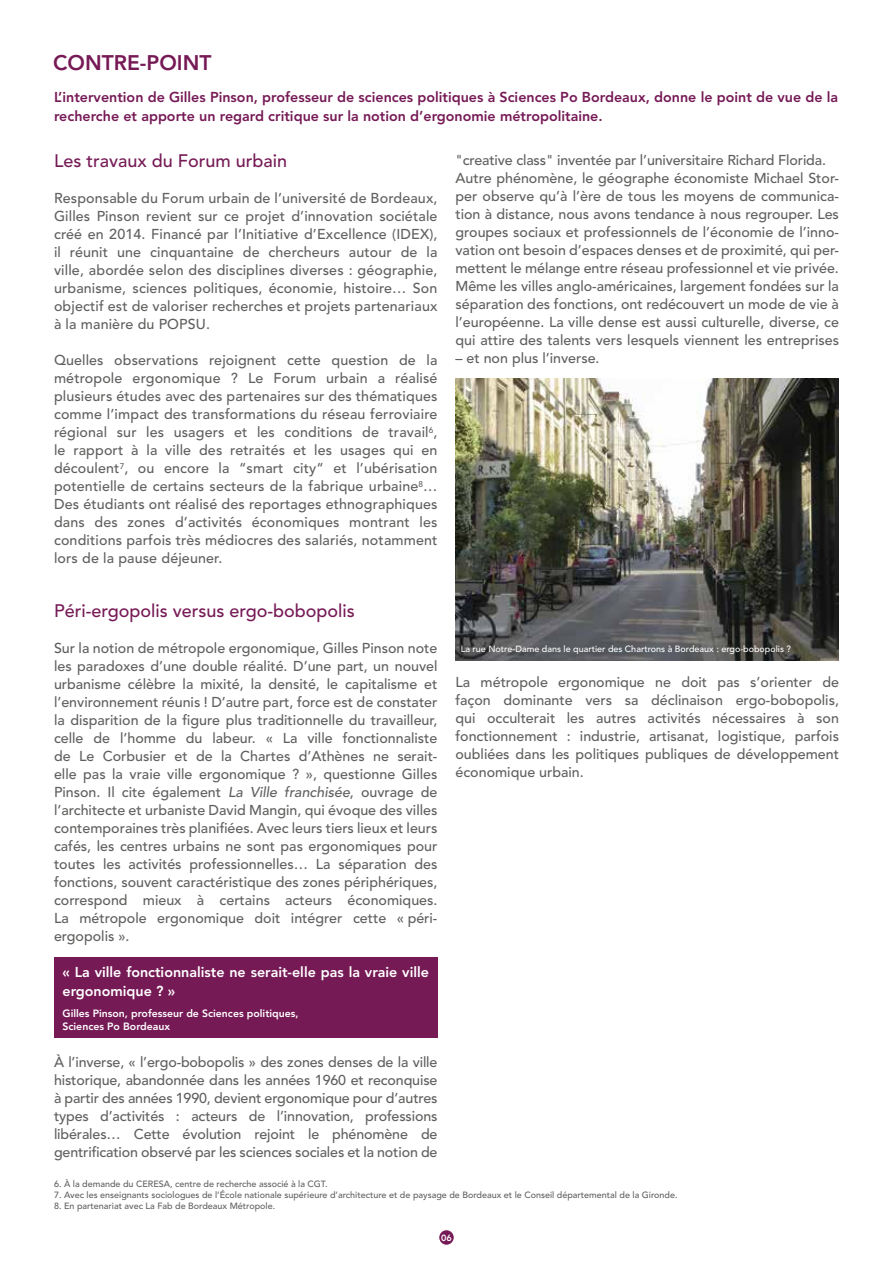
<style>
.page{position:relative;width:893px;height:1263px;background:#fff}
.page>*{position:absolute;margin:0;border:0;box-sizing:border-box;transform-origin:0 0}
.t1{font:800 21px "Avenir LT Std";color:#761a56}
.t2{font:500 18px "Avenir LT Std";color:#761a56}
.t3{font:500 14.25px/18px "Avenir LT Std";color:#60605f;text-align:justify}
.t4{font:800 14.25px/18.8px "Avenir LT Std";color:#761a56}
.t5{font:800 14.25px/18.8px "Avenir LT Std";color:#fff}
.t6{font:800 10.5px/12.6px "Avenir LT Std";color:#fff}
.t7{font:500 9px "Avenir LT Std";color:#60605f}
.t8{font:500 9px "Avenir LT Std";color:#fff}
.t9{font:800 9px "Avenir LT Std";color:#fff}
.s1{font-style:italic}
</style>
<div class="page">
<img style="left:455px;top:378px;width:384px;height:282px">
<div style="left:54px;top:958px;width:383px;height:80px;background:#761a56"></div>
<div style="left:439px;top:1230px;width:15px;height:15px;background:#761a56;border-radius:50%"></div>
<h1 class="t1" style="left:53px;top:50px;width:160px">CONTRE-POINT</h1>
<p class="t4" style="left:54px;top:88px;width:786px">L’intervention de Gilles Pinson, professeur de sciences politiques à Sciences Po Bordeaux, donne le point de vue de la recherche et apporte un regard critique sur la notion d’ergonomie métropolitaine.</p>
<p class="t2" style="left:54px;top:151px;width:235px">Les travaux du Forum urbain</p>
<p class="t3" style="left:54px;top:190px;width:385px">Responsable du Forum urbain de l’université de Bordeaux, Gilles Pinson revient sur ce projet d’innovation sociétale créé en 2014. Financé par l’Initiative d’Excellence (IDEX), il réunit une cinquantaine de chercheurs autour de la ville, abordée selon des disciplines diverses : géographie, urbanisme, sciences politiques, économie, histoire… Son objectif est de valoriser recherches et projets partenariaux à la manière du POPSU.</p>
<p class="t3" style="left:54px;top:352px;width:385px">Quelles observations rejoignent cette question de la métropole ergonomique ? Le Forum urbain a réalisé plusieurs études avec des partenaires sur des thématiques comme l’impact des transformations du réseau ferroviaire régional sur les usagers et les conditions de travail<sup>6</sup>, le rapport à la ville des retraités et les usages qui en découlent<sup>7</sup>, ou encore la “smart city“ et l’ubérisation potentielle de certains secteurs de la fabrique urbaine<sup>8</sup>… Des étudiants ont réalisé des reportages ethnographiques dans des zones d’activités économiques montrant les conditions parfois très médiocres des salariés, notamment lors de la pause déjeuner.</p>
<p class="t2" style="left:54px;top:601px;width:302px">Péri-ergopolis versus ergo-bobopolis</p>
<p class="t3" style="left:54px;top:640px;width:385px">Sur la notion de métropole ergonomique, Gilles Pinson note les paradoxes d’une double réalité. D’une part, un nouvel urbanisme célèbre la mixité, la densité, le capitalisme et l’environnement réunis ! D’autre part, force est de constater la disparition de la figure plus traditionnelle du travailleur, celle de l’homme du labeur. « La ville fonctionnaliste de Le Corbusier et de la Chartes d’Athènes ne serait&shy;elle pas la vraie ville ergonomique ? », questionne Gilles Pinson. Il cite également <span class="s1">La Ville franchisée</span>, ouvrage de l’architecte et urbaniste David Mangin, qui évoque des villes contemporaines très planifiées. Avec leurs tiers lieux et leurs cafés, les centres urbains ne sont pas ergonomiques pour toutes les activités professionnelles… La séparation des fonctions, souvent caractéristique des zones périphériques, correspond mieux à certains acteurs économiques.<br>La métropole ergonomique doit intégrer cette « péri&shy;ergopolis ».</p>
<p class="t5" style="left:63px;top:963px;width:368px">« La ville fonctionnaliste ne serait-elle pas la vraie ville ergonomique ? »</p>
<p class="t6" style="left:63px;top:1007px;width:238px">Gilles Pinson, professeur de Sciences politiques,<br>Sciences Po Bordeaux</p>
<p class="t3" style="left:54px;top:1054px;width:385px">À l’inverse, « l’ergo-bobopolis » des zones denses de la ville historique, abandonnée dans les années 1960 et reconquise à partir des années 1990, devient ergonomique pour d’autres types d’activités : acteurs de l’innovation, professions libérales… Cette évolution rejoint le phénomène de gentrification observé par les sciences sociales et la notion de</p>
<p class="t3" style="left:455px;top:151px;width:385px;text-align:left">"creative class" inventée par l’universitaire Richard Florida.<br>Autre phénomène, le géographe économiste Michael Stor&shy;per observe qu’à l’ère de tous les moyens de communica&shy;tion à distance, nous avons tendance à nous regrouper. Les groupes sociaux et professionnels de l’économie de l’inno&shy;vation ont besoin d’espaces denses et de proximité, qui per&shy;mettent le mélange entre réseau professionnel et vie privée.<br>Même les villes anglo-américaines, largement fondées sur la séparation des fonctions, ont redécouvert un mode de vie à l’européenne. La ville dense est aussi culturelle, diverse, ce qui attire des talents vers lesquels viennent les entreprises</p>
<p class="t3" style="left:455px;top:349px;width:146px">– et non plus l’inverse.</p>
<p class="t8" style="left:461px;top:643px;width:332px">La rue Notre-Dame dans le quartier des Chartrons à Bordeaux : ergo-bobopolis ?</p>
<p class="t3" style="left:455px;top:673px;width:385px">La métropole ergonomique ne doit pas s’orienter de façon dominante vers sa déclinaison ergo-bobopolis, qui occulterait les autres activités nécessaires à son fonctionnement : industrie, artisanat, logistique, parfois oubliées dans les politiques publiques de développement économique urbain.</p>
<p class="t7" style="left:54px;top:1179px;width:275px">6. À la demande du CERESA, centre de recherche associé à la CGT.</p>
<p class="t7" style="left:54px;top:1190px;width:625px">7. Avec les enseignants sociologues de l’École nationale supérieure d’architecture et de paysage de Bordeaux et le Conseil départemental de la Gironde.</p>
<p class="t7" style="left:54px;top:1201px;width:223px">8. En partenariat avec La Fab de Bordeaux Métropole.</p>
<p class="t9" style="left:441px;top:1232px;width:12px">06</p>
</div>
